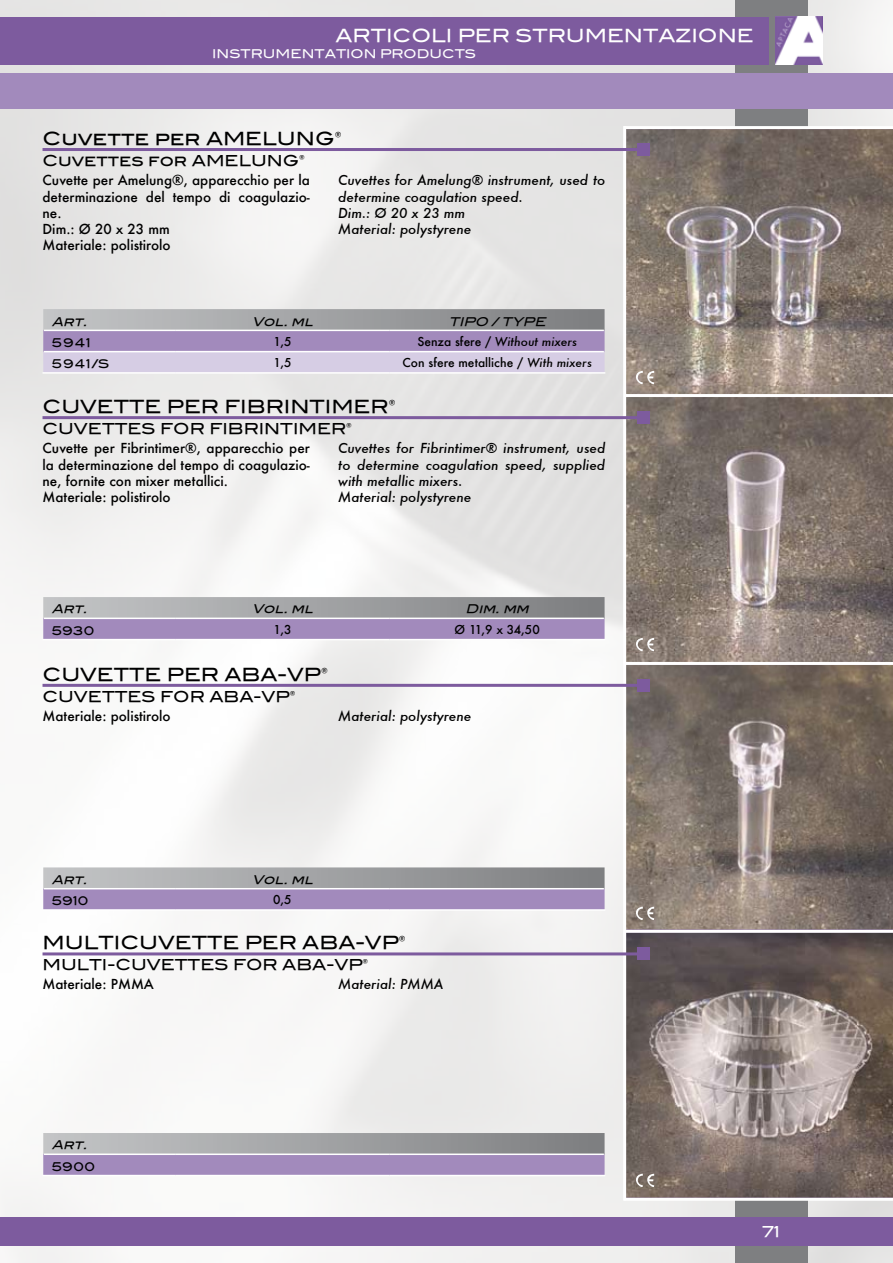
<style>
.page{position:relative;width:893px;height:1263px;background:#fff}
.page>*{position:absolute;margin:0;border:0;box-sizing:border-box;transform-origin:0 0}
.t1{font:18px "Blair Md ITCTT Medium";color:#000}
.t2{font:18px "Blair Md ITCTT Medium";color:#fff}
.t3{font:15px "Blair Md ITCTT Medium";color:#000}
.t4{font:15px "Blair Md ITCTT Medium";color:#fff}
.t5{font:500 13.5px/16.2px "Futura";color:#000}
.t6{font:italic 500 13.5px/16.2px "Futura";color:#000}
.t7{font:500 12px "Futura";color:#000}
.t8{font:italic 12px "Blair Md ITCTT Medium";color:#000}
.t9{font:italic 500 12px "Futura";color:#000}
.t10{font:12px "Blair Md ITCTT Medium";color:#fff}
.t11{font:12px "Blair Md ITCTT Medium";color:#000}
.s1{font-style:normal}
.s2{font-style:italic}
</style>
<div class="page">
<img style="left:0;top:0;width:893px;height:1263px">
<div style="left:735px;top:0;width:73px;height:1263px;background:#7e7f81"></div>
<img style="left:775px;top:17px;width:48px;height:48px">
<div style="left:0;top:17px;width:768px;height:48px;background:#7d5b9e"></div>
<div style="left:0;top:74px;width:893px;height:35px;background:#a28abc"></div>
<div style="left:0;top:1218px;width:893px;height:28px;background:#7d5b9e"></div>
<svg style="left:43px;top:309px;width:562px;height:63px;background:#b3a9c1"></svg>
<hr style="left:44px;top:330px;width:131px;height:1px;background:#fff">
<hr style="left:175px;top:330px;width:215px;height:1px;background:#fff">
<hr style="left:390px;top:330px;width:214px;height:1px;background:#fff">
<hr style="left:44px;top:351px;width:131px;height:1px;background:#fff">
<hr style="left:175px;top:351px;width:215px;height:1px;background:#fff">
<hr style="left:390px;top:351px;width:214px;height:1px;background:#fff">
<hr style="left:43px;top:372px;width:132px;height:2px;background:#fff">
<hr style="left:175px;top:372px;width:215px;height:2px;background:#fff">
<hr style="left:390px;top:372px;width:215px;height:2px;background:#fff">
<svg style="left:43px;top:867px;width:562px;height:42px;background:#a398b1"></svg>
<hr style="left:44px;top:888px;width:131px;height:1px;background:#fff">
<hr style="left:175px;top:888px;width:215px;height:1px;background:#fff">
<hr style="left:390px;top:888px;width:214px;height:1px;background:#fff">
<hr style="left:43px;top:909px;width:132px;height:2px;background:#fff">
<hr style="left:175px;top:909px;width:215px;height:2px;background:#fff">
<hr style="left:390px;top:909px;width:215px;height:2px;background:#fff">
<svg style="left:43px;top:597px;width:562px;height:42px;background:#a398b1"></svg>
<hr style="left:44px;top:618px;width:131px;height:1px;background:#fff">
<hr style="left:175px;top:618px;width:215px;height:1px;background:#fff">
<hr style="left:390px;top:618px;width:214px;height:1px;background:#fff">
<hr style="left:43px;top:639px;width:132px;height:1px;background:#fff">
<hr style="left:175px;top:639px;width:215px;height:1px;background:#fff">
<hr style="left:390px;top:639px;width:215px;height:1px;background:#fff">
<svg style="left:43px;top:1133px;width:562px;height:42px;background:#a296b0"></svg>
<hr style="left:44px;top:1153px;width:131px;height:2px;background:#fff">
<hr style="left:175px;top:1153px;width:215px;height:2px;background:#fff">
<hr style="left:390px;top:1153px;width:214px;height:2px;background:#fff">
<hr style="left:43px;top:1175px;width:132px;height:1px;background:#fff">
<hr style="left:175px;top:1175px;width:215px;height:1px;background:#fff">
<hr style="left:390px;top:1175px;width:215px;height:1px;background:#fff">
<svg style="left:626px;top:129px;width:267px;height:265px;background:#8a7e76"></svg>
<svg style="left:626px;top:397px;width:267px;height:265px;background:#867a73"></svg>
<svg style="left:626px;top:665px;width:267px;height:265px;background:#7e726a"></svg>
<svg style="left:626px;top:933px;width:267px;height:265px;background:#837672"></svg>
<img style="left:635px;top:371px;width:19px;height:13px">
<img style="left:635px;top:638px;width:19px;height:13px">
<img style="left:635px;top:907px;width:19px;height:13px">
<img style="left:635px;top:1174px;width:19px;height:13px">
<hr style="left:624px;top:1198px;width:269px;height:3px;background:#fff">
<hr style="left:624px;top:662px;width:269px;height:3px;background:#fff">
<hr style="left:624px;top:126px;width:269px;height:3px;background:#fff">
<hr style="left:623px;top:128px;width:3px;height:1071px;background:#fff">
<hr style="left:626px;top:930px;width:267px;height:3px;background:#fff">
<hr style="left:626px;top:394px;width:267px;height:3px;background:#fff">
<hr style="left:43px;top:148px;width:600px;height:3px;background:#7d5b9e">
<div style="left:637px;top:144px;width:12px;height:12px;background:#7d5b9e"></div>
<hr style="left:43px;top:684px;width:600px;height:3px;background:#7d5b9e">
<div style="left:637px;top:679px;width:12px;height:12px;background:#7d5b9e"></div>
<hr style="left:43px;top:416px;width:600px;height:3px;background:#7d5b9e">
<div style="left:637px;top:412px;width:12px;height:12px;background:#7d5b9e"></div>
<hr style="left:43px;top:952px;width:600px;height:3px;background:#7d5b9e">
<div style="left:637px;top:948px;width:12px;height:12px;background:#7d5b9e"></div>
<h1 class="t2" style="left:336px;top:21px;width:420px">ARTICOLI PER STRUMENTAZIONE</h1>
<p class="t10" style="left:212px;top:44px;width:266px">INSTRUMENTATION PRODUCTS</p>
<h1 class="t1" style="left:43px;top:124px;width:301px">Cuvette per AMELUNG®</h1>
<p class="t3" style="left:43px;top:148px;width:264px">Cuvettes for AMELUNG®</p>
<p class="t5" style="left:43px;top:172px;width:269px">Cuvette per Amelung®, apparecchio per la determinazione del tempo di coagulazio&shy;ne.<br>Dim.: Ø 20 x 23 mm<br>Materiale: polistirolo</p>
<p class="t6" style="left:338px;top:172px;width:269px">Cuvettes for Amelung® instrument, used to determine coagulation speed.<br>Dim.: Ø 20 x 23 mm<br>Material: polystyrene</p>
<p class="t8" style="left:52px;top:311px;width:41px">Art.</p>
<p class="t8" style="left:252px;top:311px;width:66px">Vol.ml</p>
<p class="t8" style="left:449px;top:311px;width:103px">TIPO /TYPE</p>
<p class="t11" style="left:52px;top:333px;width:40px">5941</p>
<p class="t7" style="left:273px;top:333px;width:19px">1,5</p>
<p class="t9" style="left:417px;top:333px;width:161px"><span class="s1">Senza sfere /</span> Without mixers</p>
<p class="t11" style="left:52px;top:354px;width:59px">5941/S</p>
<p class="t7" style="left:273px;top:354px;width:19px">1,5</p>
<p class="t7" style="left:403px;top:354px;width:191px">Con sfere metalliche / <span class="s2">With mixers</span></p>
<h1 class="t1" style="left:43px;top:392px;width:354px">CUVETTE PER FIBRINTIMER®</h1>
<p class="t3" style="left:43px;top:416px;width:311px">CUVETTES FOR FIBRINTIMER®</p>
<p class="t5" style="left:43px;top:440px;width:269px">Cuvette per Fibrintimer®, apparecchio per la determinazione del tempo di coagulazio&shy;ne, fornite con mixer metallici.<br>Materiale: polistirolo</p>
<p class="t6" style="left:338px;top:440px;width:269px">Cuvettes for Fibrintimer® instrument, used to determine coagulation speed, supplied with metallic mixers.<br>Material: polystyrene</p>
<p class="t8" style="left:52px;top:599px;width:41px">Art.</p>
<p class="t8" style="left:252px;top:599px;width:66px">Vol.ml</p>
<p class="t8" style="left:466px;top:599px;width:69px">Dim.mm</p>
<p class="t11" style="left:52px;top:621px;width:44px">5930</p>
<p class="t7" style="left:273px;top:621px;width:19px">1,3</p>
<p class="t7" style="left:455px;top:621px;width:87px">Ø 11,9 x 34,50</p>
<h1 class="t1" style="left:43px;top:660px;width:287px">CUVETTE PER ABA-VP®</h1>
<p class="t3" style="left:43px;top:684px;width:254px">CUVETTES FOR ABA-VP®</p>
<p class="t5" style="left:43px;top:708px;width:130px">Materiale: polistirolo</p>
<p class="t6" style="left:338px;top:708px;width:135px">Material: polystyrene</p>
<p class="t8" style="left:52px;top:870px;width:41px">Art.</p>
<p class="t8" style="left:252px;top:870px;width:66px">Vol.ml</p>
<p class="t11" style="left:52px;top:891px;width:39px">5910</p>
<p class="t7" style="left:273px;top:891px;width:20px">0,5</p>
<h1 class="t1" style="left:43px;top:928px;width:365px">MULTICUVETTE PER ABA-VP®</h1>
<p class="t3" style="left:43px;top:952px;width:327px">MULTI-CUVETTES FOR ABA-VP®</p>
<p class="t5" style="left:43px;top:976px;width:113px">Materiale: PMMA</p>
<p class="t6" style="left:338px;top:976px;width:107px">Material: PMMA</p>
<p class="t8" style="left:52px;top:1135px;width:41px">Art.</p>
<p class="t11" style="left:52px;top:1156px;width:45px">5900</p>
<p class="t4" style="left:763px;top:1219px;width:19px">71</p>
</div>
